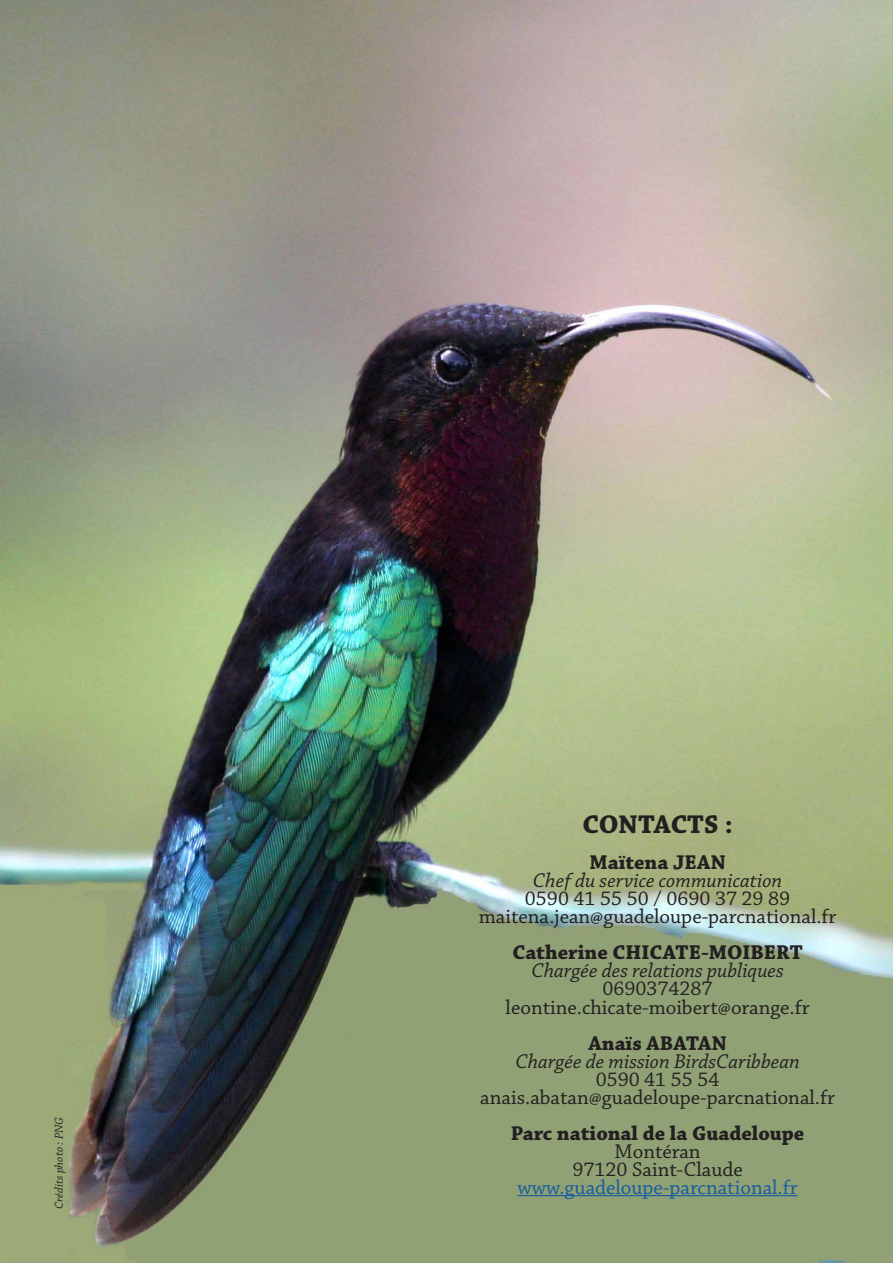
<style>
.page{position:relative;width:893px;height:1263px;background:#fff}
.page>*{position:absolute;margin:0;border:0;box-sizing:border-box;transform-origin:0 0}
.t1{font:700 27px "Chaparral Pro";letter-spacing:-.005em;color:#231f20}
.t2{font:21px "Chaparral Pro";color:#231f20}
.t3{font:italic 21px "Chaparral Pro";color:#231f20}
.t4{font:700 21px "Chaparral Pro";color:#231f20}
.t5{font:21px "Chaparral Pro";color:#175d9e}
.t6{font:italic 12px "Chaparral Pro";color:#231f20}
</style>
<div class="page">
<img style="left:0;top:0;width:893px;height:1263px">
<hr style="left:518px;top:1195px;width:280px;height:1px;background:#175d9e">
<p class="t6" style="left:52px;top:1209px;width:94px;rotate:-90deg">Crédits photo : PNG</p>
<p class="t1" style="left:582px;top:809px;width:152px">CONTACTS :</p>
<p class="t4" style="left:589px;top:850px;width:138px">Maïtena JEAN</p>
<p class="t3" style="left:533px;top:869px;width:251px">Chef du service communication</p>
<p class="t2" style="left:525px;top:887px;width:267px">0590 41 55 50 / 0690 37 29 89</p>
<p class="t2" style="left:479px;top:905px;width:359px">maitena.jean@guadeloupe-parcnational.fr</p>
<p class="t4" style="left:512px;top:940px;width:292px">Catherine CHICATE-MOIBERT</p>
<p class="t3" style="left:531px;top:959px;width:254px">Chargée des relations publiques</p>
<p class="t2" style="left:603px;top:977px;width:112px">0690374287</p>
<p class="t2" style="left:506px;top:995px;width:305px">leontine.chicate-moibert@orange.fr</p>
<p class="t4" style="left:588px;top:1030px;width:140px">Anaïs ABATAN</p>
<p class="t3" style="left:515px;top:1049px;width:286px">Chargée de mission BirdsCaribbean</p>
<p class="t2" style="left:596px;top:1067px;width:125px">0590 41 55 54</p>
<p class="t2" style="left:480px;top:1085px;width:356px">anais.abatan@guadeloupe-parcnational.fr</p>
<p class="t4" style="left:511px;top:1120px;width:295px">Parc national de la Guadeloupe</p>
<p class="t2" style="left:615px;top:1139px;width:88px">Montéran</p>
<p class="t2" style="left:572px;top:1157px;width:172px">97120 Saint-Claude</p>
<p class="t5" style="left:518px;top:1175px;width:282px">www.guadeloupe-parcnational.fr</p>
</div>
